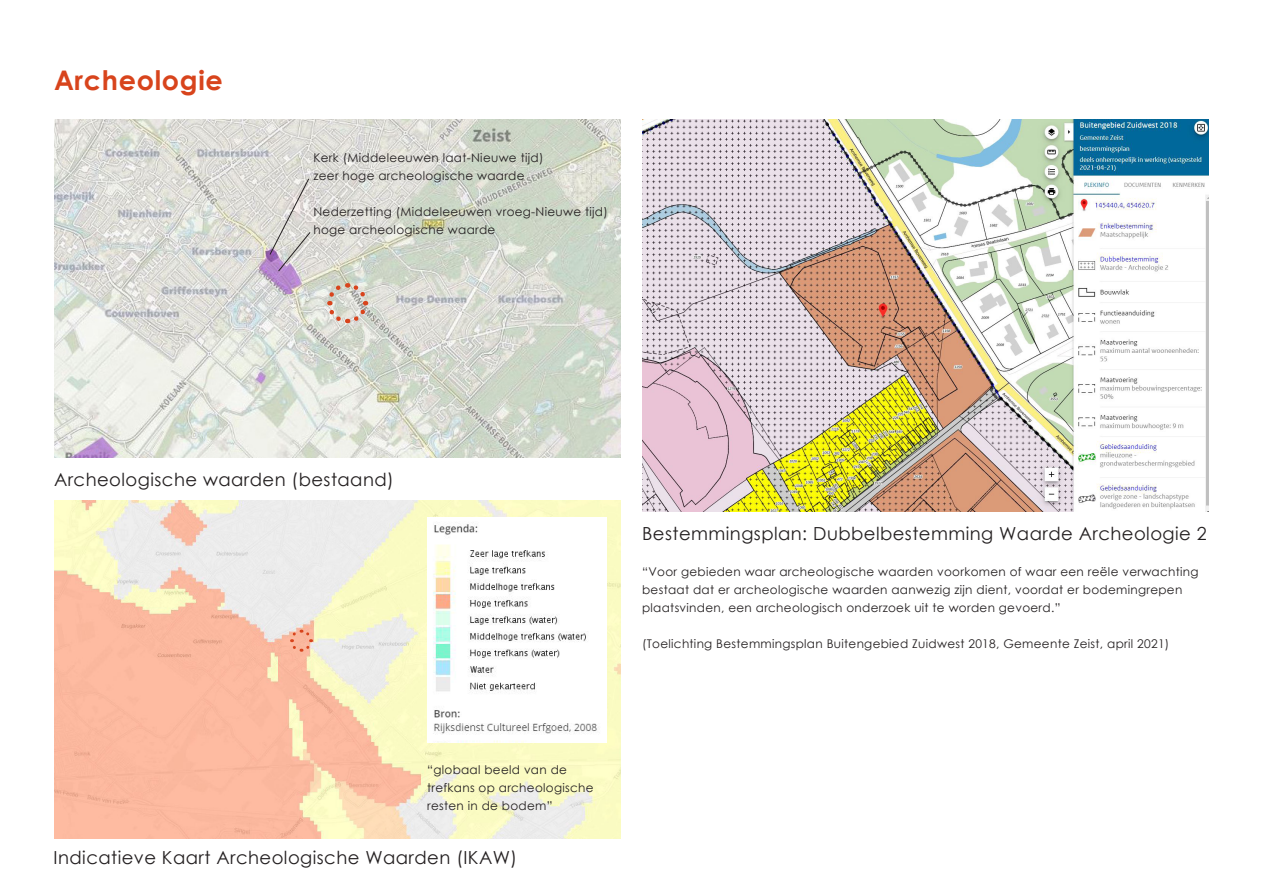
<style>
.page{position:relative;width:1263px;height:893px;background:#fff}
.page>*{position:absolute;margin:0;border:0;box-sizing:border-box;transform-origin:0 0}
.Titel{font:700 27px "Century Gothic";letter-spacing:.025em;color:#d8441c}
.Kleintekst{font:18px "Century Gothic";letter-spacing:.025em;color:#231f20}
.Extraklein_tekst{font:12px/18px "Century Gothic";letter-spacing:.025em;color:#231f20}
</style>
<div class="page">
<img style="left:642px;top:119px;width:567px;height:392px">
<img style="left:54px;top:119px;width:567px;height:338px">
<svg style="left:324px;top:280px;width:46px;height:46px"></svg>
<svg style="left:269px;top:178px;width:42px;height:94px"></svg>
<img style="left:54px;top:501px;width:566px;height:338px">
<img style="left:427px;top:517px;width:179px;height:225px">
<svg style="left:288px;top:628px;width:26px;height:25px"></svg>
<p class="Titel" style="left:54px;top:60px;width:170px">Archeologie</p>
<p class="Extraklein_tekst" style="left:313px;top:148px;width:232px">Kerk (Middeleeuwen laat-Nieuwe tijd)</p>
<p class="Extraklein_tekst" style="left:313px;top:166px;width:213px">zeer hoge archeologische waarde</p>
<p class="Extraklein_tekst" style="left:313px;top:202px;width:296px">Nederzetting (Middeleeuwen vroeg-Nieuwe tijd)</p>
<p class="Extraklein_tekst" style="left:313px;top:220px;width:184px">hoge archeologische waarde</p>
<p class="Kleintekst" style="left:54px;top:467px;width:341px">Archeologische waarden (bestaand)</p>
<p class="Extraklein_tekst" style="left:427px;top:760px;width:168px">“globaal beeld van de trefkans op archeologische resten in de bodem”</p>
<p class="Kleintekst" style="left:54px;top:845px;width:465px">Indicatieve Kaart Archeologische Waarden (IKAW)</p>
<p class="Kleintekst" style="left:642px;top:521px;width:566px">Bestemmingsplan: Dubbelbestemming Waarde Archeologie 2</p>
<p class="Extraklein_tekst" style="left:642px;top:562px;width:558px">“Voor gebieden waar archeologische waarden voorkomen of waar een reële verwachting bestaat dat er archeologische waarden aanwezig zijn dient, voordat er bodemingrepen plaatsvinden, een archeologisch onderzoek uit te worden gevoerd.”</p>
<p class="Extraklein_tekst" style="left:642px;top:634px;width:529px">(Toelichting Bestemmingsplan Buitengebied Zuidwest 2018, Gemeente Zeist, april 2021)</p>
</div>
